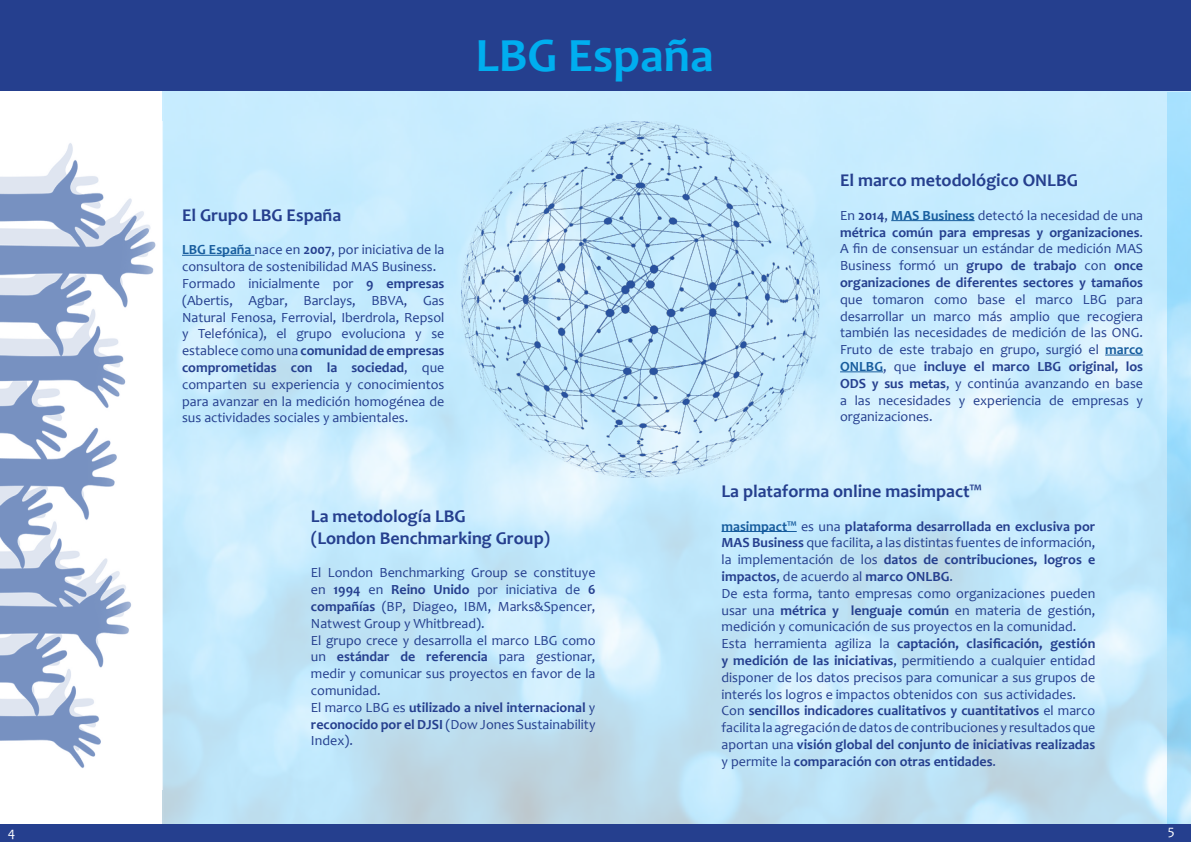
<style>
.page{position:relative;width:1191px;height:842px;background:#fff}
.page>*{position:absolute;margin:0;border:0;box-sizing:border-box;transform-origin:0 0}
.t1{font:700 48px "Candara";color:#00aeef}
.t2{font:700 18px "Candara";color:#253f8e}
.t3{font:14px/16.8px "Candara";color:#253f8e;text-align:justify}
.t4{font:700 14px/16.8px "Candara";color:#253f8e;text-align:justify}
.t5{font:14px "Candara";color:#fff}
.s1{font-weight:700;color:#175d9e}
.s2{font-weight:700}
.s3{font-weight:400}
.s4{color:#175d9e}
</style>
<div class="page">
<img style="left:162px;top:90px;width:1029px;height:734px">
<img style="left:1167px;top:92px;width:24px;height:732px">
<div style="left:0;top:0;width:1191px;height:90px;background:#253f8e"></div>
<div style="left:0;top:824px;width:1191px;height:18px;background:#253f8e"></div>
<img style="left:0;top:143px;width:156px;height:625px">
<img style="left:462px;top:121px;width:357px;height:357px">
<hr style="left:182px;top:255px;width:72px;height:1px;background:#175d9e">
<hr style="left:891px;top:220px;width:83px;height:1px;background:#175d9e">
<hr style="left:1105px;top:355px;width:38px;height:1px;background:#175d9e">
<hr style="left:840px;top:372px;width:43px;height:1px;background:#175d9e">
<hr style="left:721px;top:531px;width:75px;height:1px;background:#175d9e">
<p class="t1" style="left:475px;top:25px;width:240px">LBG España</p>
<p class="t2" style="left:182px;top:204px;width:161px">El Grupo LBG España</p>
<p class="t3" style="left:182px;top:241px;width:264px"><span class="s1">LBG España</span> nace en <span class="s2">2007</span>, por iniciativa de la consultora de sostenibilidad MAS Business.</p>
<p class="t3" style="left:182px;top:275px;width:264px">Formado inicialmente por <span class="s2">9 empresas </span>(Abertis, Agbar, Barclays, BBVA, Gas Natural Fenosa, Ferrovial, Iberdrola, Repsol y Telefónica), el grupo evoluciona y se establece como una <span class="s2">comunidad de empresas comprometidas con la sociedad</span>, que comparten su experiencia y conocimientos para avanzar en la medición homogénea de sus actividades sociales y ambientales.</p>
<p class="t2" style="left:311px;top:505px;width:156px">La metodología LBG</p>
<p class="t2" style="left:311px;top:527px;width:241px">(London Benchmarking Group)</p>
<p class="t3" style="left:311px;top:564px;width:286px">El London Benchmarking Group se constituye en <span class="s2">1994</span> en <span class="s2">Reino Unido</span> por iniciativa de <span class="s2">6 compañías</span> (BP, Diageo, IBM, Marks&amp;Spencer, Natwest Group y Whitbread).</p>
<p class="t3" style="left:311px;top:631px;width:286px">El grupo crece y desarrolla el marco LBG como un <span class="s2">estándar de referencia</span> para gestionar, medir y comunicar sus proyectos en favor de la comunidad.</p>
<p class="t4" style="left:311px;top:699px;width:286px"><span class="s3">El marco LBG es</span> utilizado a nivel internacional <span class="s3">y </span>reconocido por el DJSI <span class="s3">(Dow Jones Sustainability Index).</span></p>
<p class="t2" style="left:840px;top:169px;width:239px">El marco metodológico ONLBG</p>
<p class="t3" style="left:840px;top:207px;width:304px">En <span class="s2">2014</span>, <span class="s1">MAS Business</span> detectó la necesidad de una <span class="s2">métrica común para empresas y organizaciones</span>.<br>A fin de consensuar un estándar de medición MAS Business formó un <span class="s2">grupo de trabajo</span> con <span class="s2">once organizaciones de diferentes sectores y tamaños </span>que tomaron como base el marco LBG para desarrollar un marco más amplio que recogiera también las necesidades de medición de las ONG.<br>Fruto de este trabajo en grupo, surgió el <span class="s1">marco ONLBG</span>, que <span class="s2">incluye el marco LBG original, los ODS y sus metas</span>, y continúa avanzando en base a las necesidades y experiencia de empresas y organizaciones.</p>
<p class="t2" style="left:721px;top:480px;width:262px">La plataforma online masimpact™</p>
<p class="t4" style="left:721px;top:517px;width:375px"><span class="s4">masimpact™</span> <span class="s3">es una</span> plataforma desarrollada en exclusiva por MAS Business <span class="s3">que facilita, a las distintas fuentes de información, la implementación de los</span> datos de contribuciones, logros e impactos<span class="s3">, de acuerdo al</span> marco ONLBG<span class="s3">.</span></p>
<p class="t3" style="left:721px;top:585px;width:375px">De esta forma, tanto empresas como organizaciones pueden usar una <span class="s2">métrica y lenguaje común</span> en materia de gestión, medición y comunicación de sus proyectos en la comunidad.</p>
<p class="t3" style="left:721px;top:635px;width:375px">Esta herramienta agiliza la <span class="s2">captación, clasificación, gestión y medición de las iniciativas</span>, permitiendo a cualquier entidad disponer de los datos precisos para comunicar a sus grupos de interés los logros e impactos obtenidos con sus actividades.</p>
<p class="t4" style="left:721px;top:702px;width:375px"><span class="s3">Con</span> sencillos indicadores cualitativos y cuantitativos <span class="s3">el marco facilita la agregación de datos de contribuciones y resultados que aportan una</span> visión global del conjunto de iniciativas realizadas <span class="s3">y permite la</span> comparación con otras entidades<span class="s3">.</span></p>
<p class="t5" style="left:8px;top:824px;width:9px">4</p>
<p class="t5" style="left:1167px;top:821px;width:8px">5</p>
</div>
